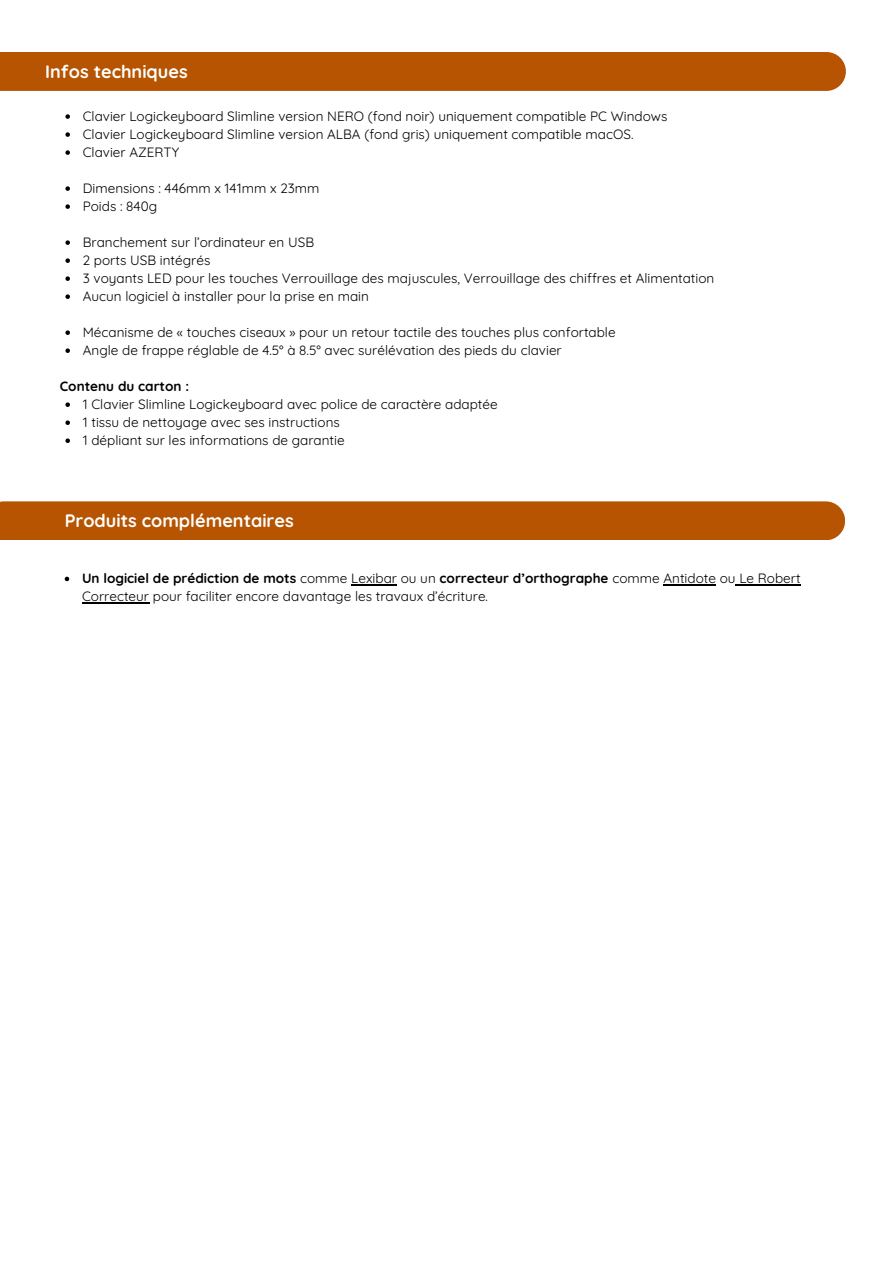
<style>
.page{position:relative;width:894px;height:1264px;background:#fff}
.page>*{position:absolute;margin:0;border:0;box-sizing:border-box;transform-origin:0 0}
.t1{font:700 18px "Quicksand";color:#fff}
.t2{font:13.5px/18px "Quicksand";color:#000}
.t3{font:700 13.5px "Quicksand";color:#000}
.s1{font-weight:700}
</style>
<div class="page">
<div style="left:0;top:52px;width:845px;height:39px;background:#b65402"></div>
<svg style="left:65px;top:114px;width:5px;height:5px"></svg>
<svg style="left:65px;top:132px;width:5px;height:5px"></svg>
<svg style="left:65px;top:150px;width:5px;height:5px"></svg>
<svg style="left:65px;top:186px;width:5px;height:5px"></svg>
<svg style="left:65px;top:204px;width:5px;height:5px"></svg>
<svg style="left:65px;top:240px;width:5px;height:5px"></svg>
<svg style="left:65px;top:258px;width:5px;height:5px"></svg>
<svg style="left:65px;top:276px;width:5px;height:5px"></svg>
<svg style="left:65px;top:294px;width:5px;height:5px"></svg>
<svg style="left:65px;top:330px;width:5px;height:5px"></svg>
<svg style="left:65px;top:348px;width:5px;height:5px"></svg>
<svg style="left:65px;top:402px;width:5px;height:5px"></svg>
<svg style="left:65px;top:420px;width:5px;height:5px"></svg>
<svg style="left:65px;top:438px;width:5px;height:5px"></svg>
<div style="left:0;top:501px;width:844px;height:39px;background:#b65402"></div>
<svg style="left:65px;top:576px;width:4px;height:5px"></svg>
<hr style="left:351px;top:584px;width:46px;height:1px;background:#000">
<hr style="left:663px;top:584px;width:53px;height:1px;background:#000">
<hr style="left:735px;top:584px;width:65px;height:1px;background:#000">
<hr style="left:82px;top:602px;width:67px;height:1px;background:#000">
<h1 class="t1" style="left:45px;top:60px;width:144px">Infos techniques</h1>
<p class="t2" style="left:83px;top:107px;width:586px">Clavier Logickeyboard Slimline version NERO (fond noir) uniquement compatible PC Windows</p>
<p class="t2" style="left:83px;top:125px;width:552px">Clavier Logickeyboard Slimline version ALBA (fond gris) uniquement compatible macOS.</p>
<p class="t2" style="left:83px;top:143px;width:98px">Clavier AZERTY</p>
<p class="t2" style="left:83px;top:179px;width:238px">Dimensions : 446mm x 141mm x 23mm</p>
<p class="t2" style="left:83px;top:197px;width:76px">Poids : 840g</p>
<p class="t2" style="left:83px;top:233px;width:233px">Branchement sur l’ordinateur en USB</p>
<p class="t2" style="left:83px;top:251px;width:129px">2 ports USB intégrés</p>
<p class="t2" style="left:83px;top:269px;width:633px">3 voyants LED pour les touches Verrouillage des majuscules, Verrouillage des chiffres et Alimentation</p>
<p class="t2" style="left:83px;top:287px;width:287px">Aucun logiciel à installer pour la prise en main</p>
<p class="t2" style="left:83px;top:323px;width:534px">Mécanisme de « touches ciseaux » pour un retour tactile des touches plus confortable</p>
<p class="t2" style="left:83px;top:341px;width:480px">Angle de frappe réglable de 4.5° à 8.5° avec surélévation des pieds du clavier</p>
<h2 class="t3" style="left:60px;top:378px;width:131px">Contenu du carton :</h2>
<p class="t2" style="left:83px;top:395px;width:416px">1 Clavier Slimline Logickeyboard avec police de caractère adaptée</p>
<p class="t2" style="left:83px;top:413px;width:258px">1 tissu de nettoyage avec ses instructions</p>
<p class="t2" style="left:83px;top:431px;width:263px">1 dépliant sur les informations de garantie</p>
<h1 class="t1" style="left:65px;top:509px;width:230px">Produits complémentaires</h1>
<p class="t2" style="left:82px;top:569px;width:720px"><span class="s1">Un logiciel de prédiction de mots</span> comme Lexibar ou un <span class="s1">correcteur d’orthographe</span> comme Antidote ou Le Robert<br>Correcteur pour faciliter encore davantage les travaux d’écriture.</p>
</div>
